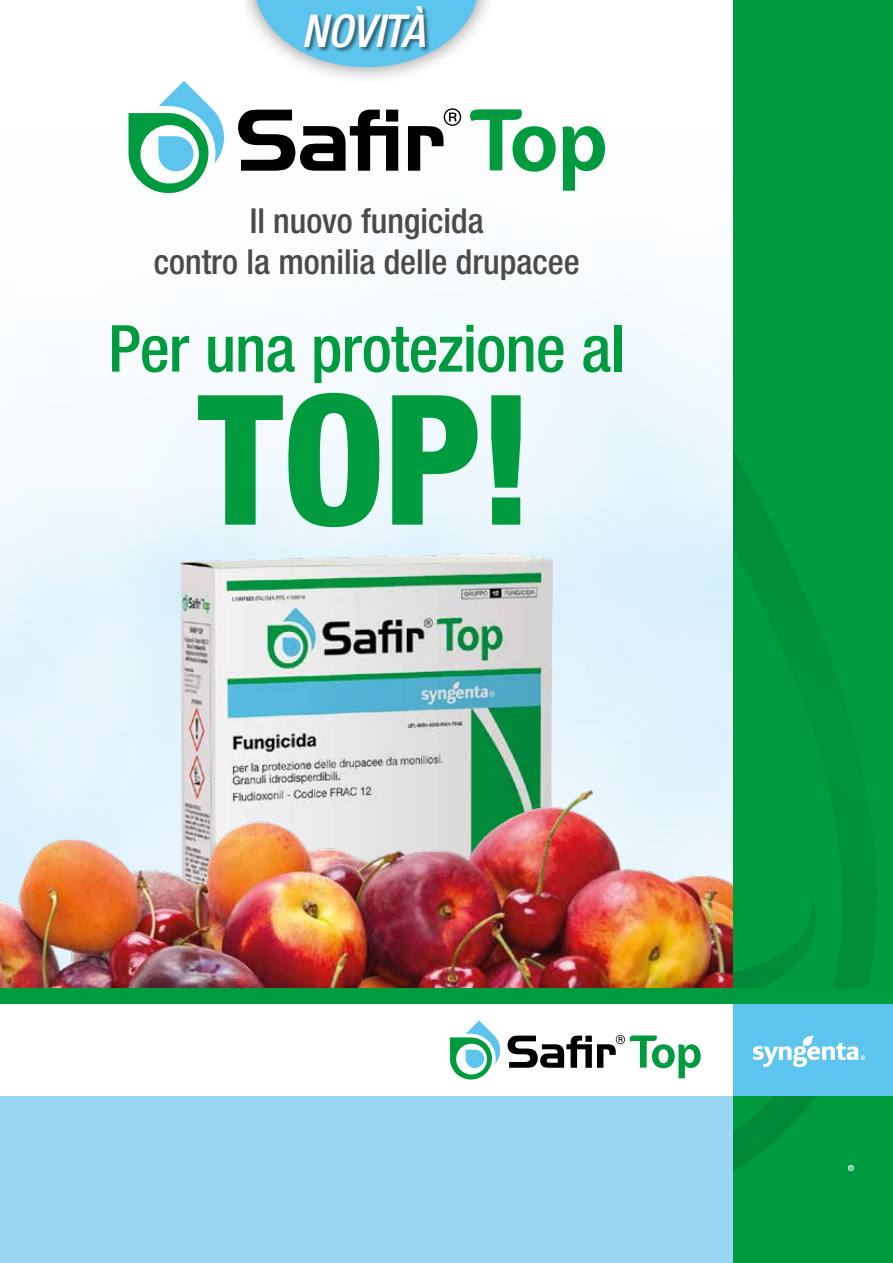
<style>
.page{position:relative;width:893px;height:1263px;background:#fff}
.page>*{position:absolute;margin:0;border:0;box-sizing:border-box;transform-origin:0 0}
.t1{font:800 condensed 181.05px "Helvetica Neue LT Std";color:#009b3e}
.t2{font:500 condensed 64.8px "Helvetica Neue LT Std";letter-spacing:-.015em;color:#009b3e}
.t3{font:italic 500 condensed 45.3px "Helvetica Neue LT Std";letter-spacing:-.005em;color:#fff}
.t4{font:500 condensed 34.5px/41.4px "Helvetica Neue LT Std";color:#4a4a49;text-align:center}
</style>
<div class="page">
<img style="left:180px;top:553px;width:373px;height:236px">
<div style="left:0;top:1095px;width:733px;height:168px;background:#9ad7f4"></div>
<img style="left:0;top:789px;width:733px;height:199px">
<div style="left:733px;top:0;width:160px;height:1263px;background:#009b3e"></div>
<svg style="left:733px;top:451px;width:144px;height:720px"></svg>
<div style="left:733px;top:1003px;width:160px;height:92px;background:#5dc5ed"></div>
<svg style="left:753px;top:1035px;width:112px;height:32px"></svg>
<svg style="left:848px;top:1165px;width:6px;height:6px"></svg>
<div style="left:0;top:988px;width:893px;height:15px;background:#009b3e"></div>
<svg style="left:450px;top:1020px;width:51px;height:59px"></svg>
<svg style="left:508px;top:1035px;width:193px;height:43px"></svg>
<svg style="left:238px;top:110px;width:160px;height:61px"></svg>
<svg style="left:408px;top:108px;width:53px;height:63px"></svg>
<svg style="left:128px;top:81px;width:97px;height:112px"></svg>
<svg style="left:470px;top:109px;width:86px;height:63px"></svg>
<svg style="left:562px;top:126px;width:43px;height:65px"></svg>
<div style="left:236px;top:0;width:261px;height:86px;background:#000;opacity:.47"></div>
<svg style="left:254px;top:0;width:225px;height:67px"></svg>
<div style="left:303px;top:6px;width:127px;height:48px;background:#000;opacity:.52"></div>
<h3 class="t3" style="left:301px;top:4px;width:125px">NOVITÀ</h3>
<p class="t4" style="left:154px;top:200px;width:427px">Il nuovo fungicida<br>contro la monilia delle drupacee</p>
<h2 class="t2" style="left:108px;top:310px;width:518px">Per una protezione al</h2>
<h1 class="t1" style="left:197px;top:348px;width:341px">TOP!</h1>
</div>
